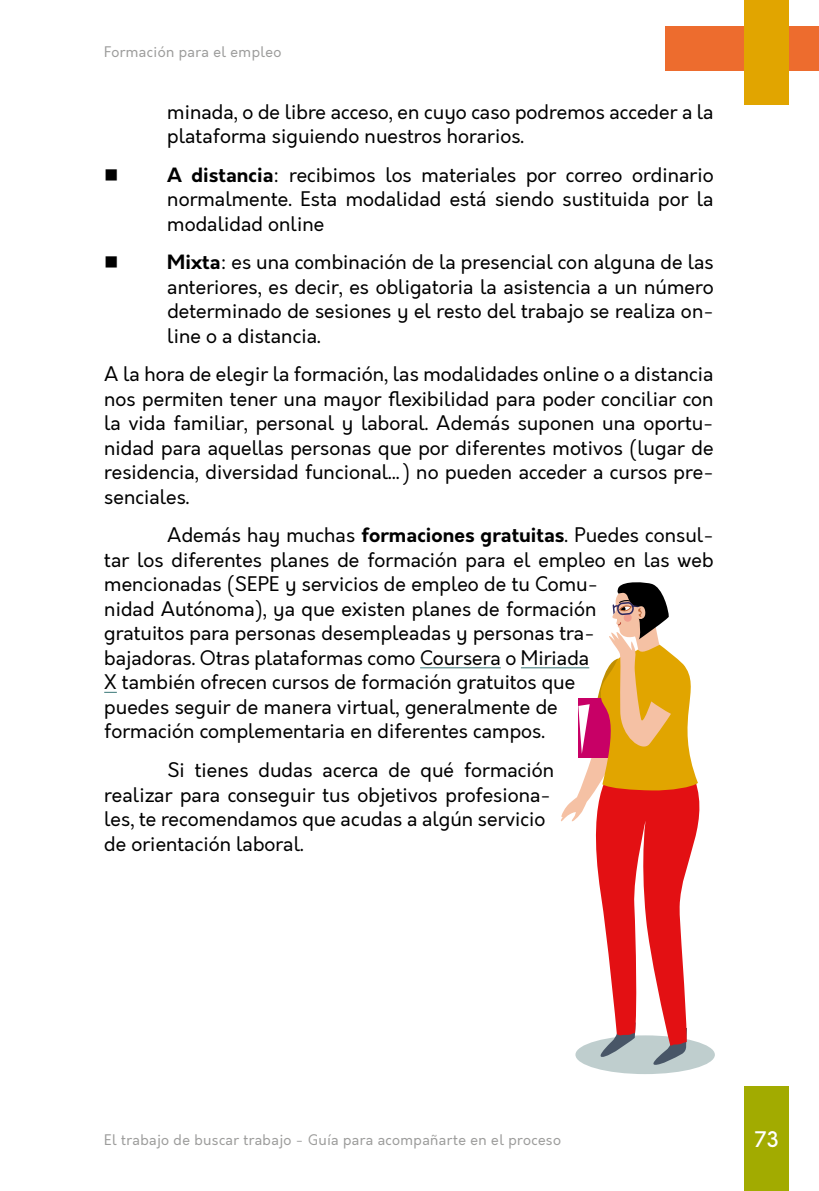
<style>
.page{position:relative;width:819px;height:1191px;background:#fff}
.page>*{position:absolute;margin:0;border:0;box-sizing:border-box;transform-origin:0 0}
.t1{font:500 21px "Orkney";color:#fff}
.t2{font:19.25px/24.5px "Orkney";letter-spacing:.005em;color:#000}
.t3{font:19.25px "Wingdings";color:#000}
.t4{font:14px "Orkney";letter-spacing:.03em;color:#9d9d9c}
.s1{font-weight:700}
</style>
<div class="page">
<div style="left:665px;top:26px;width:154px;height:45px;background:#ed6c2e"></div>
<div style="left:744px;top:1086px;width:45px;height:105px;background:#a2ab00"></div>
<div style="left:744px;top:0;width:45px;height:104px;background:#e1a500"></div>
<hr style="left:420px;top:667px;width:81px;height:1px;background:#397677">
<hr style="left:521px;top:667px;width:68px;height:1px;background:#397677">
<svg style="left:104px;top:692px;width:13px;height:1px"></svg>
<div style="left:575px;top:1035px;width:139px;height:39px;background:#bfcece;border-radius:50%"></div>
<svg style="left:561px;top:582px;width:153px;height:483px"></svg>
<p class="t4" style="left:104px;top:43px;width:179px">Formación para el empleo</p>
<p class="t2" style="left:167px;top:100px;width:548px">minada, o de libre acceso, en cuyo caso podremos acceder a la plataforma siguiendo nuestros horarios.</p>
<p class="t3" style="left:104px;top:164px;width:16px">■</p>
<p class="t2" style="left:167px;top:163px;width:548px;text-align:justify"><span class="s1">A distancia</span>: recibimos los materiales por correo ordinario normalmente. Esta modalidad está siendo sustituida por la modalidad online</p>
<p class="t3" style="left:104px;top:252px;width:16px">■</p>
<p class="t2" style="left:167px;top:250px;width:548px;text-align:justify"><span class="s1">Mixta</span>: es una combinación de la presencial con alguna de las anteriores, es decir, es obligatoria la asistencia a un número determinado de sesiones y el resto del trabajo se realiza on&shy;line o a distancia.</p>
<p class="t2" style="left:104px;top:362px;width:611px;text-align:justify">A la hora de elegir la formación, las modalidades online o a distancia nos permiten tener una mayor flexibilidad para poder conciliar con la vida familiar, personal y laboral. Además suponen una oportu&shy;nidad para aquellas personas que por diferentes motivos (lugar de residencia, diversidad funcional…) no pueden acceder a cursos pre&shy;senciales.</p>
<p class="t2" style="left:104px;top:523px;width:611px;text-indent:63px">Además hay muchas <span class="s1">formaciones gratuitas</span>. Puedes consul&shy;tar los diferentes planes de formación para el empleo en las web mencionadas (SEPE y servicios de empleo de tu Comu-<br>nidad Autónoma), ya que existen planes de formación<br>gratuitos para personas desempleadas y personas tra-<br>bajadoras. Otras plataformas como Coursera o Miriada<br>X también ofrecen cursos de formación gratuitos que<br>puedes seguir de manera virtual, generalmente de<br>formación complementaria en diferentes campos.</p>
<p class="t2" style="left:104px;top:758px;width:451px;text-indent:63px">Si tienes dudas acerca de qué formación realizar para conseguir tus objetivos profesiona&shy;les, te recomendamos que acudas a algún servicio de orientación laboral.</p>
<p class="t4" style="left:104px;top:1131px;width:458px">El trabajo de buscar trabajo - Guía para acompañarte en el proceso</p>
<p class="t1" style="left:754px;top:1125px;width:26px">73</p>
</div>
